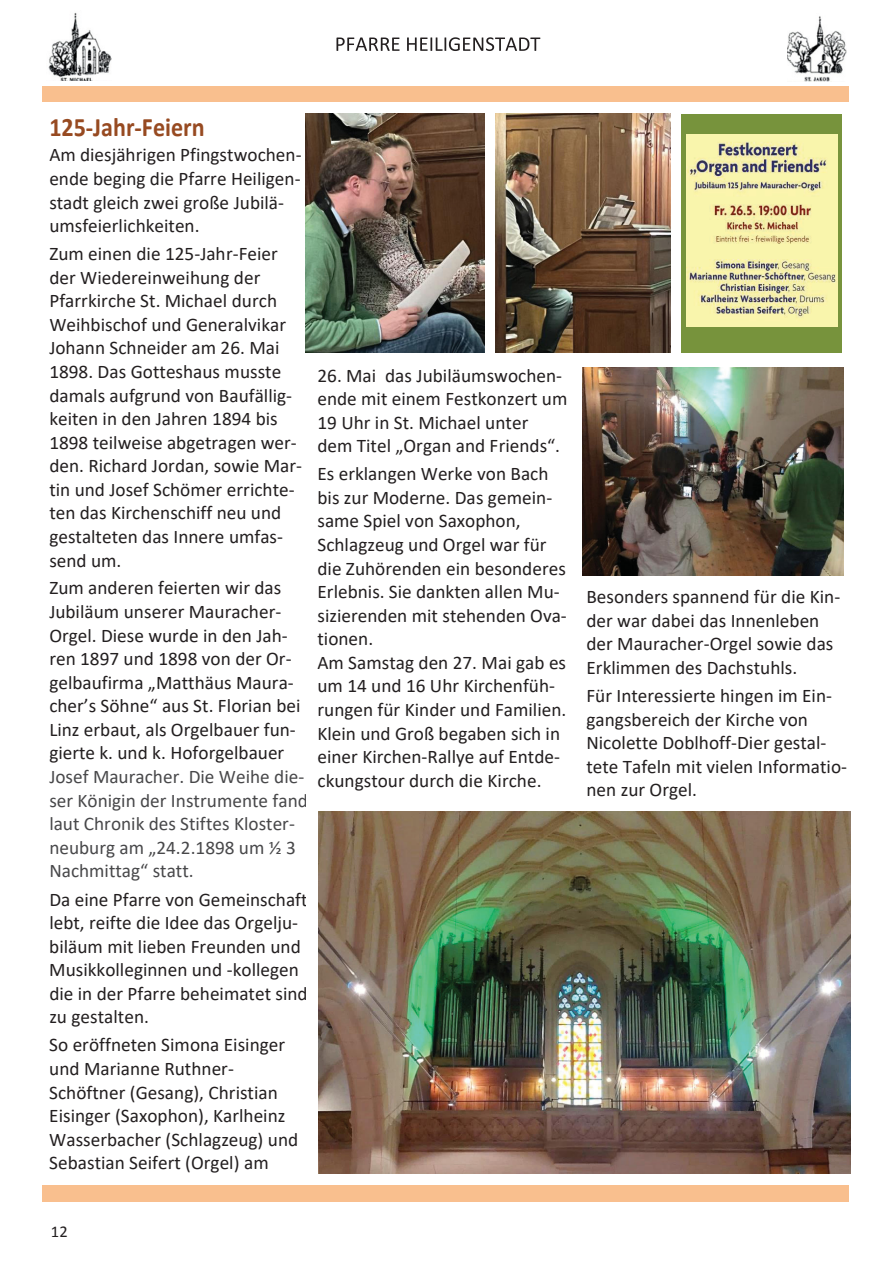
<style>
.page{position:relative;width:893px;height:1263px;background:#fff}
.page>*{position:absolute;margin:0;border:0;box-sizing:border-box;transform-origin:0 0}
.t1{font:700 26.7px "Calibri";color:#974a21;scale:.9 1}
.t2{font:19.2px/23.5px "Calibri";color:#231f20}
.t3{font:19.2px/23.5px "Calibri";color:#48484a}
.t4{font:16.5px "Calibri";color:#231f20}
</style>
<div class="page">
<div style="left:42px;top:86px;width:807px;height:17px;background:#f9bf8e"></div>
<div style="left:42px;top:1185px;width:807px;height:17px;background:#f9bf8e"></div>
<div style="left:681px;top:114px;width:161px;height:239px;background:#77933c"></div>
<img style="left:305px;top:114px;width:179px;height:238px">
<img style="left:495px;top:114px;width:175px;height:238px">
<img style="left:686px;top:135px;width:151px;height:192px">
<img style="left:318px;top:811px;width:532px;height:362px">
<img style="left:582px;top:368px;width:261px;height:208px">
<img style="left:48px;top:12px;width:63px;height:69px">
<img style="left:787px;top:16px;width:60px;height:65px">
<svg style="left:336px;top:37px;width:63px;height:14px"></svg>
<svg style="left:407px;top:37px;width:133px;height:14px"></svg>
<h1 class="t1" style="left:49px;top:116px;width:174px">125-Jahr-Feiern</h1>
<p class="t2" style="left:49px;top:145px;width:254px">Am diesjährigen Pfingstwochen&shy;ende beging die Pfarre Heiligen&shy;stadt gleich zwei große Jubilä&shy;umsfeierlichkeiten.</p>
<p class="t2" style="left:49px;top:244px;width:254px">Zum einen die 125-Jahr-Feier der Wiedereinweihung der<br>Pfarrkirche St. Michael durch<br>Weihbischof und Generalvikar<br>Johann Schneider am 26. Mai<br>1898. Das Gotteshaus musste damals aufgrund von Baufällig&shy;keiten in den Jahren 1894 bis<br>1898 teilweise abgetragen wer&shy;den. Richard Jordan, sowie Mar&shy;tin und Josef Schömer errichte&shy;ten das Kirchenschiff neu und gestalteten das Innere umfas&shy;send um.</p>
<p class="t2" style="left:49px;top:578px;width:253px">Zum anderen feierten wir das<br>Jubiläum unserer Mauracher-<br>Orgel. Diese wurde in den Jah&shy;ren 1897 und 1898 von der Or&shy;gelbaufirma „Matthäus Maura&shy;cher’s Söhne“ aus St. Florian bei<br>Linz erbaut, als Orgelbauer fun&shy;gierte k. und k. Hoforgelbauer</p>
<p class="t3" style="left:49px;top:766px;width:260px">Josef Mauracher. Die Weihe die&shy;ser Königin der Instrumente fand laut Chronik des Stiftes Kloster&shy;neuburg am „24.2.1898 um ½ 3<br>Nachmittag“ statt.</p>
<p class="t2" style="left:49px;top:889px;width:260px">Da eine Pfarre von Gemeinschaft lebt, reifte die Idee das Orgelju&shy;biläum mit lieben Freunden und<br>Musikkolleginnen und -kollegen die in der Pfarre beheimatet sind zu gestalten.</p>
<p class="t2" style="left:49px;top:1035px;width:250px">So eröffneten Simona Eisinger und Marianne Ruthner-<br>Schöftner (Gesang), Christian<br>Eisinger (Saxophon), Karlheinz<br>Wasserbacher (Schlagzeug) und<br>Sebastian Seifert (Orgel) am</p>
<p class="t2" style="left:317px;top:365px;width:251px">26. Mai das Jubiläumswochen&shy;ende mit einem Festkonzert um<br>19 Uhr in St. Michael unter dem Titel „Organ and Friends“.</p>
<p class="t2" style="left:317px;top:464px;width:251px">Es erklangen Werke von Bach bis zur Moderne. Das gemein&shy;same Spiel von Saxophon,<br>Schlagzeug und Orgel war für die Zuhörenden ein besonderes<br>Erlebnis. Sie dankten allen Mu&shy;sizierenden mit stehenden Ova&shy;tionen.<br>Am Samstag den 27. Mai gab es um 14 und 16 Uhr Kirchenfüh&shy;rungen für Kinder und Familien.<br>Klein und Groß begaben sich in einer Kirchen-Rallye auf Entde&shy;ckungstour durch die Kirche.</p>
<p class="t2" style="left:586px;top:587px;width:255px">Besonders spannend für die Kin&shy;der war dabei das Innenleben der Mauracher-Orgel sowie das<br>Erklimmen des Dachstuhls.</p>
<p class="t2" style="left:586px;top:685px;width:262px">Für Interessierte hingen im Ein&shy;gangsbereich der Kirche von<br>Nicolette Doblhoff-Dier gestal&shy;tete Tafeln mit vielen Informatio&shy;nen zur Orgel.</p>
<p class="t4" style="left:51px;top:1225px;width:18px">12</p>
</div>
